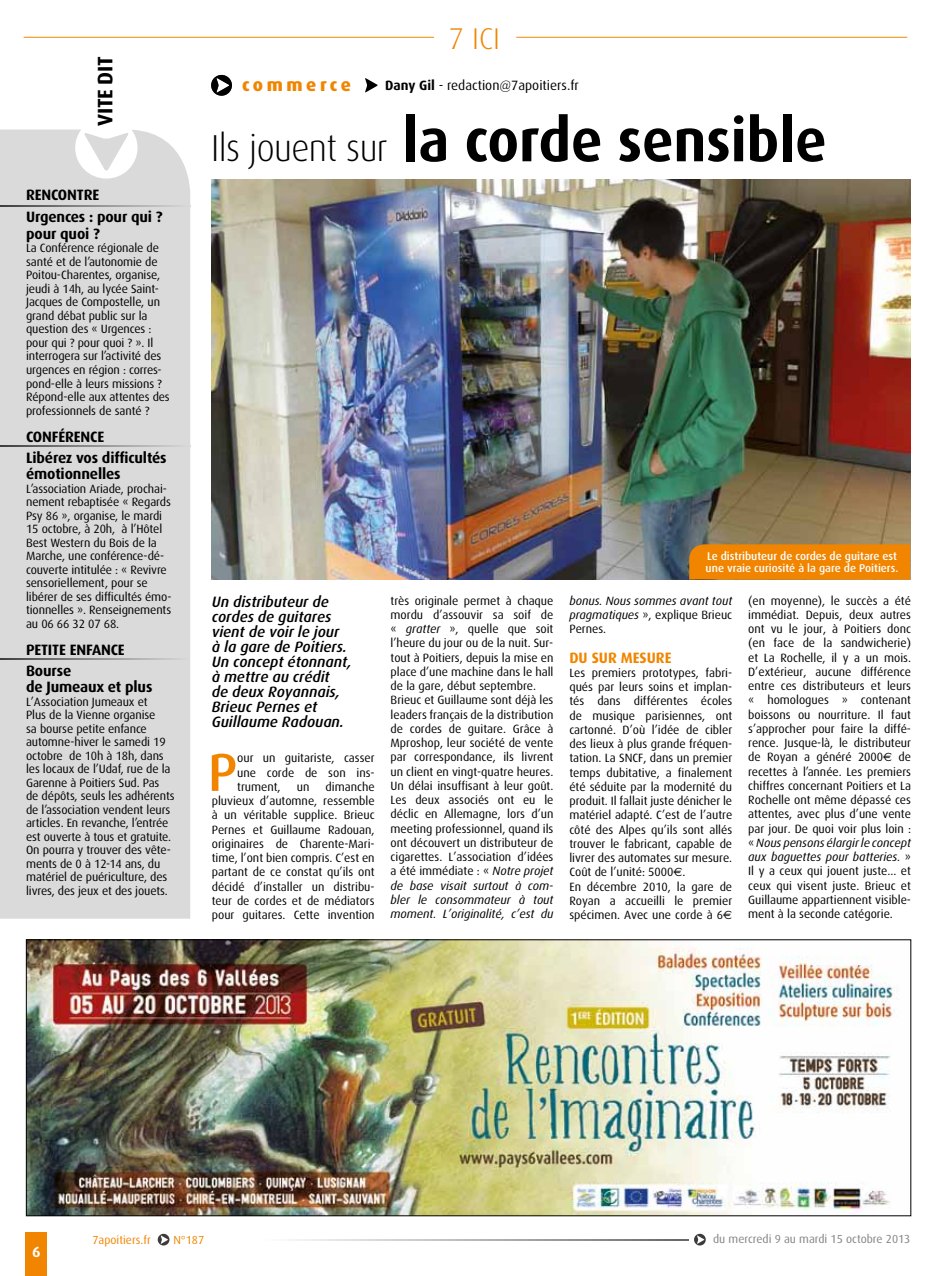
<style>
.page{position:relative;width:936px;height:1276px;background:#fff}
.page>*{position:absolute;margin:0;border:0;box-sizing:border-box;transform-origin:0 0}
.t1{font:700 60px "Dax";color:#000;scale:.95 1}
.t2{font:500 53.4px "Dax";color:#f18500}
.t3{font:300 30px "Dax";color:#f18500}
.t4{font:700 21px "Dax";color:#000}
.t5{font:800 18px "Dax";letter-spacing:.195em;color:#f18500}
.t6{font:italic 500 15px/15px "Dax";letter-spacing:-.005em;color:#000}
.t7{font:700 15px/21px "Dax";letter-spacing:-.01em;color:#000}
.t8{font:700 15px "Dax";color:#f18500}
.t9{font:700 15px "Dax";color:#fff}
.t10{font:13.5px "Dax";color:#000}
.t11{font:12px/14.2px "Dax";letter-spacing:-.005em;color:#000}
.t12{font:italic 12px/14.2px "Dax";letter-spacing:-.005em;color:#000;text-align:justify}
.t13{font:11.7px "Dax";color:#838382}
.t14{font:11.7px "Dax";color:#f18500}
.t15{font:500 11.25px/12px "Dax";color:#fff}
.s1{font-weight:700}
.s2{font-weight:300;font-size:37.5px}
.s3{font-style:italic}
.s4{font-style:normal}
.s5{font-family:"Euro Sans"}
</style>
<div class="page">
<div style="left:26px;top:1232px;width:21px;height:44px;background:#f18500"></div>
<hr style="left:24px;top:37px;width:410px;height:1px;background:#f18a00">
<hr style="left:516px;top:37px;width:391px;height:1px;background:#f18a00">
<img style="left:211px;top:180px;width:698px;height:399px">
<div style="left:689px;top:544px;width:220px;height:35px;background:#f18500"></div>
<svg style="left:365px;top:78px;width:12px;height:15px"></svg>
<svg style="left:211px;top:75px;width:21px;height:21px"></svg>
<div style="left:0;top:129px;width:190px;height:789px;background:#dadada"></div>
<svg style="left:0;top:205px;width:190px;height:1px"></svg>
<img style="left:28px;top:941px;width:867px;height:273px">
<svg style="left:0;top:658px;width:190px;height:1px"></svg>
<svg style="left:158px;top:1233px;width:11px;height:12px"></svg>
<svg style="left:694px;top:1233px;width:11px;height:12px"></svg>
<svg style="left:292px;top:1239px;width:396px;height:1px"></svg>
<svg style="left:0;top:445px;width:190px;height:1px"></svg>
<h3 class="t4" style="left:93px;top:126px;width:69px;rotate:-90deg">vite dit</h3>
<p class="t7" style="left:26px;top:184px;width:138px;line-height:22.5px">Rencontre<br>Urgences : pour qui ?</p>
<p class="t7" style="left:26px;top:223px;width:75px">pour quoi ?</p>
<p class="t11" style="left:26px;top:242px;width:145px;line-height:13.5px">La Conférence régionale de santé et de l’autonomie de<br>Poitou-Charentes, organise, jeudi à 14h, au lycée Saint-<br>Jacques de Compostelle, un grand débat public sur la question des « Urgences : pour qui ? pour quoi ? ». Il interrogera sur l’activité des urgences en région : corres&shy;pond-elle à leurs missions ?<br>Répond-elle aux attentes des professionnels de santé ?</p>
<p class="t7" style="left:26px;top:426px;width:142px">Conférence<br>Libérez vos difficultés</p>
<p class="t7" style="left:26px;top:463px;width:96px">émotionnelles</p>
<p class="t11" style="left:26px;top:482px;width:147px;line-height:13.5px">L’association Ariade, prochai&shy;nement rebaptisée « Regards<br>Psy 86 », organise, le mardi<br>15 octobre, à 20h, à l’Hôtel<br>Best Western du Bois de la<br>Marche, une conférence-dé&shy;couverte intitulée : « Revivre sensoriellement, pour se libérer de ses difficultés émo&shy;tionnelles ». Renseignements au 06 66 32 07 68.</p>
<p class="t7" style="left:26px;top:639px;width:92px">PETITE ENFANCE<br>Bourse</p>
<p class="t7" style="left:26px;top:676px;width:128px">de Jumeaux et plus</p>
<p class="t11" style="left:26px;top:695px;width:150px;line-height:13.5px">L’Association Jumeaux et<br>Plus de la Vienne organise<br>sa bourse petite enfance automne-hiver le samedi 19 octobre de 10h à 18h, dans les locaux de l’Udaf, rue de la<br>Garenne à Poitiers Sud. Pas de dépôts, seuls les adhérents de l’association vendent leurs articles. En revanche, l’entrée est ouverte à tous et gratuite.<br>On pourra y trouver des vête&shy;ments de 0 à 12-14 ans, du matériel de puériculture, des livres, des jeux et des jouets.</p>
<h3 class="t3" style="left:448px;top:22px;width:48px">7 ICI</h3>
<h3 class="t5" style="left:242px;top:75px;width:110px">commerce</h3>
<p class="t10" style="left:385px;top:78px;width:195px"><span class="s1">Dany Gil</span> - redaction@7apoitiers.fr</p>
<h1 class="t1" style="left:211px;top:107px;width:649px"><span class="s2">I ls jouent sur</span> la corde sensible</h1>
<p class="t6" style="left:212px;top:594px;width:141px">Un distributeur de cordes de guitares vient de voir le jour<br>à la gare de Poitiers.<br>Un concept étonnant, à mettre au crédit<br>de deux Royannais,<br>Brieuc Pernes et<br>Guillaume Radouan.</p>
<h2 class="t2" style="left:208px;top:742px;width:31px">P</h2>
<p class="t11" style="left:237px;top:751px;width:139px;text-align:justify">our un guitariste, casser une corde de son ins&shy;trument,</p>
<p class="t11" style="left:212px;top:779px;width:164px;text-align:justify;text-indent:114px">dimanche pluvieux d’automne, ressemble à un véritable supplice. Brieuc Pernes et Guillaume Radouan, originaires de Charente-Mari&shy;time, l’ont bien compris. C’est en partant de ce constat qu’ils ont décidé d’installer un distribu&shy;teur de cordes et de médiators pour guitares. Cette invention</p>
<p class="t11" style="left:297px;top:779px;width:14px">un</p>
<p class="t15" style="left:705px;top:550px;width:194px">Le distributeur de cordes de guitare est une vraie curiosité à la gare de Poitiers.</p>
<p class="t11" style="left:390px;top:593px;width:164px">très originale permet à chaque mordu d’assouvir sa soif de « <span class="s3">gratter</span> », quelle que soit l’heure du jour ou de la nuit. Sur&shy;tout à Poitiers, depuis la mise en place d’une machine dans le hall de la gare, début septembre.<br>Brieuc et Guillaume sont déjà les leaders français de la distribution de cordes de guitare. Grâce à<br>Mproshop, leur société de vente par correspondance, ils livrent un client en vingt-quatre heures.<br>Un délai insuffisant à leur goût.<br>Les deux associés ont eu le déclic en Allemagne, lors d’un meeting professionnel, quand ils ont découvert un distributeur de cigarettes. L’association d’idées a été immédiate : « <span class="s3">Notre projet de base visait surtout à com&shy;bler le consommateur à tout moment. L’originalité, c’est du</span></p>
<p class="t12" style="left:569px;top:593px;width:164px">bonus. Nous sommes avant tout pragmatiques <span class="s4">», explique Brieuc Pernes.</span></p>
<p class="t8" style="left:569px;top:649px;width:104px">Du sur mesure</p>
<p class="t11" style="left:569px;top:665px;width:164px">Les premiers prototypes, fabri&shy;qués par leurs soins et implan&shy;tés dans différentes écoles de musique parisiennes, ont cartonné. D’où l’idée de cibler des lieux à plus grande fréquen&shy;tation. La SNCF, dans un premier temps dubitative, a finalement été séduite par la modernité du produit. Il fallait juste dénicher le matériel adapté. C’est de l’autre côté des Alpes qu’ils sont allés trouver le fabricant, capable de livrer des automates sur mesure.<br>Coût de l’unité: 5000<span class="s5">€</span>.<br>En décembre 2010, la gare de<br>Royan a accueilli le premier spécimen. Avec une corde à 6<span class="s5">€</span></p>
<p class="t11" style="left:748px;top:593px;width:164px;text-align:justify">(en moyenne), le succès a été immédiat. Depuis, deux autres ont vu le jour, à Poitiers donc (en face de la sandwicherie) et La Rochelle, il y a un mois.<br>D’extérieur, aucune différence entre ces distributeurs et leurs « homologues » contenant boissons ou nourriture. Il faut s’approcher pour faire la diffé&shy;rence. Jusque-là, le distributeur de Royan a généré 2000<span class="s5">€</span> de recettes à l’année. Les premiers chiffres concernant Poitiers et La Rochelle ont même dépassé ces attentes, avec plus d’une vente par jour. De quoi voir plus loin : « <span class="s3">Nous pensons élargir le concept aux baguettes pour batteries.</span> » Il y a ceux qui jouent juste... et ceux qui visent juste. Brieuc et Guillaume appartiennent visible&shy;ment à la seconde catégorie.</p>
<p class="t9" style="left:32px;top:1243px;width:10px">6</p>
<p class="t14" style="left:92px;top:1233px;width:60px">7apoitiers.fr</p>
<p class="t14" style="left:173px;top:1233px;width:32px">N°187</p>
<p class="t13" style="left:713px;top:1232px;width:199px">du mercredi 9 au mardi 15 octobre 2013</p>
</div>
